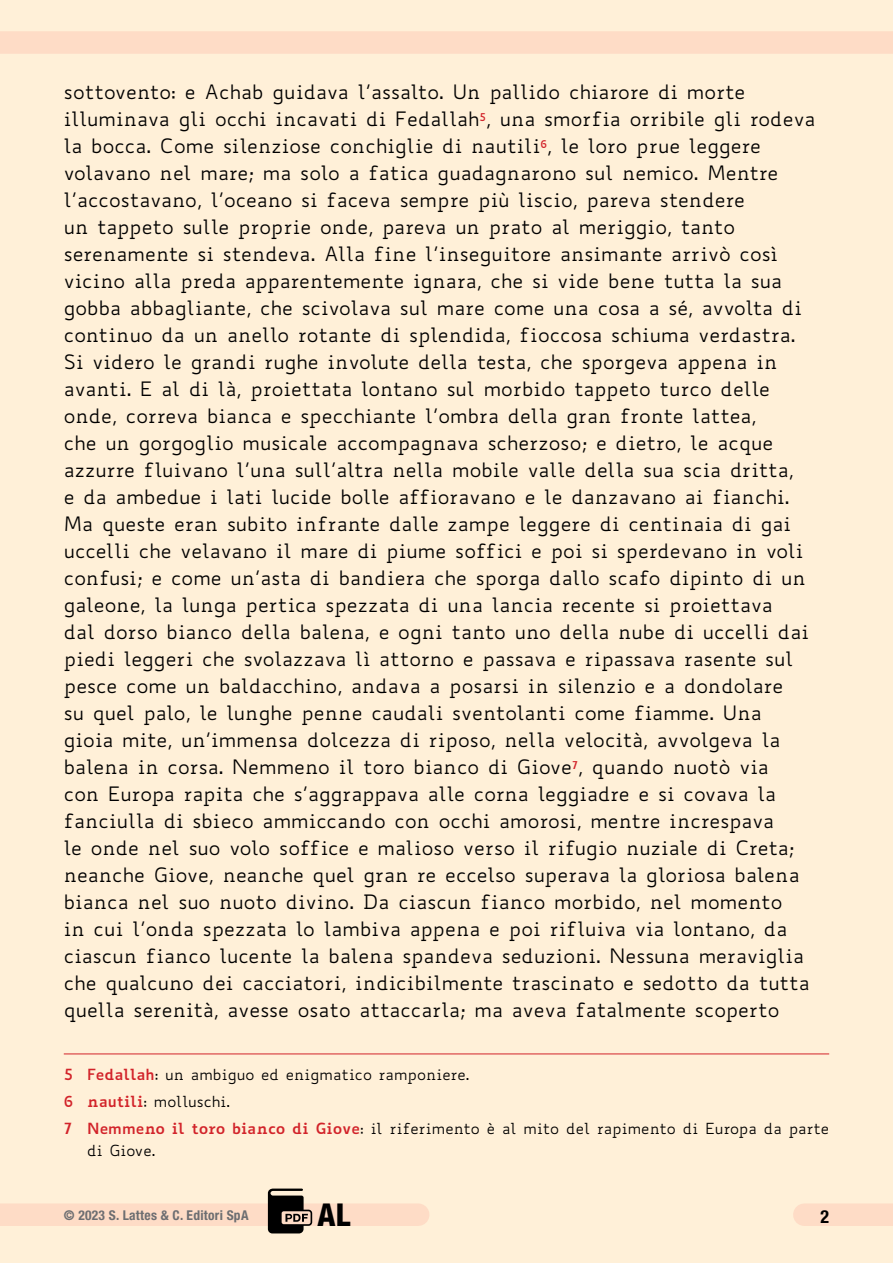
<style>
.page{position:relative;width:893px;height:1263px;background:#fff0d8}
.page>*{position:absolute;margin:0;border:0;box-sizing:border-box;transform-origin:0 0}
.t1{font:800 condensed 31.5px "Helvetica Neue LT Std";color:#000}
.t2{font:19.5px/27px "Biancoenero";color:#000}
.t3{font:700 condensed 18px "Helvetica Neue LT Std";color:#000}
.t4{font:15px/26.7px "Biancoenero";color:#000}
.t5{font:700 condensed 13.5px "Helvetica Neue LT Std";letter-spacing:.02em;color:#6d6e71}
.s1{font-weight:700;color:#d2232a}
</style>
<div class="page">
<div style="left:0;top:1203px;width:418px;height:23px;background:#fedcc6"></div>
<div style="left:0;top:31px;width:893px;height:23px;background:#fedcc6"></div>
<hr style="left:64px;top:1053px;width:765px;height:1px;background:#d2232a">
<div style="left:804px;top:1203px;width:89px;height:23px;background:#fedcc6"></div>
<svg style="left:268px;top:1188px;width:44px;height:45px"></svg>
<p class="t2" style="left:64px;top:78px;width:753px">sottovento: e Achab guidava l’assalto. Un pallido chiarore di morte illuminava gli occhi incavati di Fedallah<sup>5</sup>, una smorfia orribile gli rodeva la bocca. Come silenziose conchiglie di nautili<sup>6</sup>, le loro prue leggere volavano nel mare; ma solo a fatica guadagnarono sul nemico. Mentre l’accostavano, l’oceano si faceva sempre più liscio, pareva stendere<br>un tappeto sulle proprie onde, pareva un prato al meriggio, tanto serenamente si stendeva. Alla fine l’inseguitore ansimante arrivò così vicino alla preda apparentemente ignara, che si vide bene tutta la sua gobba abbagliante, che scivolava sul mare come una cosa a sé, avvolta di continuo da un anello rotante di splendida, fioccosa schiuma verdastra.<br>Si videro le grandi rughe involute della testa, che sporgeva appena in avanti. E al di là, proiettata lontano sul morbido tappeto turco delle onde, correva bianca e specchiante l’ombra della gran fronte lattea,<br>che un gorgoglio musicale accompagnava scherzoso; e dietro, le acque azzurre fluivano l’una sull’altra nella mobile valle della sua scia dritta,<br>e da ambedue i lati lucide bolle affioravano e le danzavano ai fianchi.<br>Ma queste eran subito infrante dalle zampe leggere di centinaia di gai uccelli che velavano il mare di piume soffici e poi si sperdevano in voli confusi; e come un’asta di bandiera che sporga dallo scafo dipinto di un galeone, la lunga pertica spezzata di una lancia recente si proiettava<br>dal dorso bianco della balena, e ogni tanto uno della nube di uccelli dai piedi leggeri che svolazzava lì attorno e passava e ripassava rasente sul pesce come un baldacchino, andava a posarsi in silenzio e a dondolare<br>su quel palo, le lunghe penne caudali sventolanti come fiamme. Una gioia mite, un’immensa dolcezza di riposo, nella velocità, avvolgeva la balena in corsa. Nemmeno il toro bianco di Giove<sup>7</sup>, quando nuotò via<br>con Europa rapita che s’aggrappava alle corna leggiadre e si covava la fanciulla di sbieco ammiccando con occhi amorosi, mentre increspava<br>le onde nel suo volo soffice e malioso verso il rifugio nuziale di Creta; neanche Giove, neanche quel gran re eccelso superava la gloriosa balena bianca nel suo nuoto divino. Da ciascun fianco morbido, nel momento<br>in cui l’onda spezzata lo lambiva appena e poi rifluiva via lontano, da ciascun fianco lucente la balena spandeva seduzioni. Nessuna meraviglia che qualcuno dei cacciatori, indicibilmente trascinato e sedotto da tutta quella serenità, avesse osato attaccarla; ma aveva fatalmente scoperto</p>
<p class="t4" style="left:64px;top:1061px;width:767px"><span class="s1">5 Fedallah</span>: un ambiguo ed enigmatico ramponiere.<br><span class="s1">6 nautili</span>: molluschi.<br><span class="s1">7 Nemmeno il toro bianco di Giove</span>: il riferimento è al mito del rapimento di Europa da parte</p>
<p class="t4" style="left:87px;top:1137px;width:70px">di Giove.</p>
<p class="t5" style="left:64px;top:1206px;width:186px">© 2023 S. Lattes &amp; C. Editori SpA</p>
<h1 class="t1" style="left:318px;top:1195px;width:34px">AL</h1>
<p class="t3" style="left:820px;top:1206px;width:10px">2</p>
</div>
